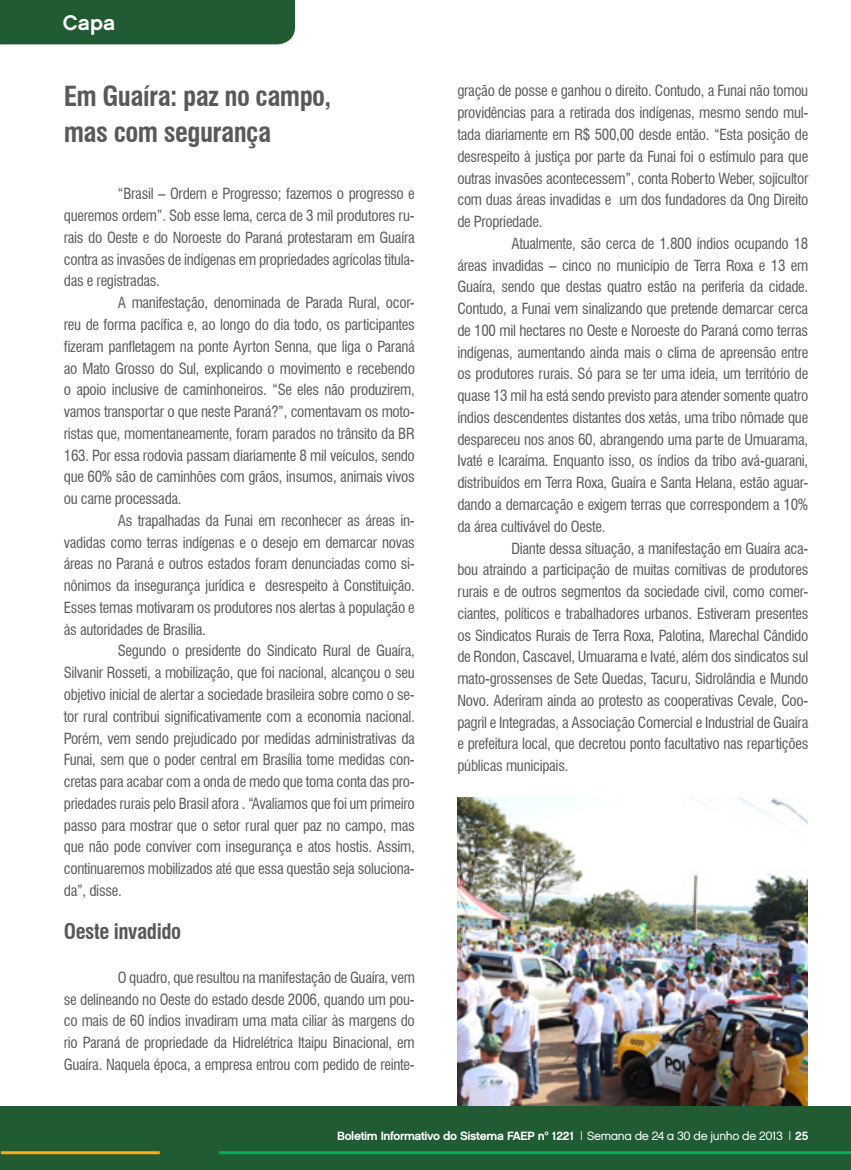
<style>
.page{position:relative;width:851px;height:1170px;background:#fff}
.page>*{position:absolute;margin:0;border:0;box-sizing:border-box;transform-origin:0 0}
.t1{font:700 condensed 27px "Swiss 721 BT";letter-spacing:-.02em;color:#58595b}
.t2{font:700 condensed 21px "Swiss 721 BT";letter-spacing:-.02em;color:#58595b}
.t3{font:21px "Chalet New York Nineteen Sixty";color:#fff}
.t4{font:condensed 15px/21.8px "Swiss 721 BT";letter-spacing:-.02em;color:#58595b;text-align:justify}
.t5{font:12px "Chalet New York Nineteen Sixty";letter-spacing:-.03em;color:#fff}
.s1{font-family:"Chalet London Nineteen Eighty"}
</style>
<div class="page">
<div style="left:0;top:1106px;width:850px;height:63px;background:#205b34"></div>
<hr style="left:1px;top:1151px;width:159px;height:3px;background:#fbac18">
<hr style="left:219px;top:1151px;width:631px;height:3px;background:#00b055">
<div style="left:0;top:0;width:295px;height:44px;background:#205b34"></div>
<img style="left:457px;top:797px;width:350px;height:308px">
<p class="t3" style="left:63px;top:10px;width:54px">Capa</p>
<p class="t1" style="left:64px;top:80px;width:269px">Em Guaíra: paz no campo,</p>
<p class="t1" style="left:64px;top:116px;width:209px">mas com segurança</p>
<p class="t4" style="left:64px;top:183px;width:352px;text-indent:54px">“Brasil – Ordem e Progresso; fazemos o progresso e queremos ordem”. Sob esse lema, cerca de 3 mil produtores ru&shy;rais do Oeste e do Noroeste do Paraná protestaram em Guaíra contra as invasões de indígenas em propriedades agrícolas titula&shy;das e registradas.</p>
<p class="t4" style="left:64px;top:292px;width:352px;text-indent:54px">A manifestação, denominada de Parada Rural, ocor&shy;reu de forma pacífica e, ao longo do dia todo, os participantes fizeram panfletagem na ponte Ayrton Senna, que liga o Paraná ao Mato Grosso do Sul, explicando o movimento e recebendo o apoio inclusive de caminhoneiros. “Se eles não produzirem, vamos transportar o que neste Paraná?”, comentavam os moto&shy;ristas que, momentaneamente, foram parados no trânsito da BR 163. Por essa rodovia passam diariamente 8 mil veículos, sendo que 60% são de caminhões com grãos, insumos, animais vivos ou carne processada.</p>
<p class="t4" style="left:64px;top:509px;width:352px;text-indent:54px">As trapalhadas da Funai em reconhecer as áreas in&shy;vadidas como terras indígenas e o desejo em demarcar novas áreas no Paraná e outros estados foram denunciadas como si&shy;nônimos da insegurança jurídica e desrespeito à Constituição.<br>Esses temas motivaram os produtores nos alertas à população e às autoridades de Brasília.</p>
<p class="t4" style="left:64px;top:640px;width:352px;text-indent:54px">Segundo o presidente do Sindicato Rural de Guaíra, Silvanir Rosseti, a mobilização, que foi nacional, alcançou o seu objetivo inicial de alertar a sociedade brasileira sobre como o se&shy;tor rural contribui significativamente com a economia nacional.<br>Porém, vem sendo prejudicado por medidas administrativas da Funai, sem que o poder central em Brasília tome medidas con&shy;cretas para acabar com a onda de medo que toma conta das pro&shy;priedades rurais pelo Brasil afora . “Avaliamos que foi um primeiro passo para mostrar que o setor rural quer paz no campo, mas que não pode conviver com insegurança e atos hostis. Assim, continuaremos mobilizados até que essa questão seja soluciona&shy;da”, disse.</p>
<p class="t2" style="left:64px;top:919px;width:119px">Oeste invadido</p>
<p class="t4" style="left:64px;top:966px;width:352px;text-indent:54px">O quadro, que resultou na manifestação de Guaíra, vem se delineando no Oeste do estado desde 2006, quando um pou&shy;co mais de 60 índios invadiram uma mata ciliar às margens do rio Paraná de propriedade da Hidrelétrica Itaipu Binacional, em Guaíra. Naquela época, a empresa entrou com pedido de reinte-</p>
<p class="t4" style="left:457px;top:80px;width:352px">gração de posse e ganhou o direito. Contudo, a Funai não tomou providências para a retirada dos indígenas, mesmo sendo mul&shy;tada diariamente em R$ 500,00 desde então. “Esta posição de desrespeito à justiça por parte da Funai foi o estímulo para que outras invasões acontecessem”, conta Roberto Weber, sojicultor com duas áreas invadidas e um dos fundadores da Ong Direito de Propriedade.</p>
<p class="t4" style="left:457px;top:232px;width:352px;text-indent:54px">Atualmente, são cerca de 1.800 índios ocupando 18 áreas invadidas – cinco no município de Terra Roxa e 13 em Guaíra, sendo que destas quatro estão na periferia da cidade.<br>Contudo, a Funai vem sinalizando que pretende demarcar cerca de 100 mil hectares no Oeste e Noroeste do Paraná como terras indígenas, aumentando ainda mais o clima de apreensão entre os produtores rurais. Só para se ter uma ideia, um território de quase 13 mil ha está sendo previsto para atender somente quatro índios descendentes distantes dos xetás, uma tribo nômade que despareceu nos anos 60, abrangendo uma parte de Umuarama, Ivaté e Icaraíma. Enquanto isso, os índios da tribo avá-guarani, distribuídos em Terra Roxa, Guaíra e Santa Helana, estão aguar&shy;dando a demarcação e exigem terras que correspondem a 10% da área cultivável do Oeste.</p>
<p class="t4" style="left:457px;top:537px;width:352px;text-indent:54px">Diante dessa situação, a manifestação em Guaíra aca&shy;bou atraindo a participação de muitas comitivas de produtores rurais e de outros segmentos da sociedade civil, como comer&shy;ciantes, políticos e trabalhadores urbanos. Estiveram presentes os Sindicatos Rurais de Terra Roxa, Palotina, Marechal Cândido de Rondon, Cascavel, Umuarama e Ivaté, além dos sindicatos sul mato-grossenses de Sete Quedas, Tacuru, Sidrolândia e Mundo Novo. Aderiram ainda ao protesto as cooperativas Cevale, Coo&shy;pagril e Integradas, a Associação Comercial e Industrial de Guaíra e prefeitura local, que decretou ponto facultativo nas repartições públicas municipais.</p>
<p class="t5" style="left:337px;top:1128px;width:472px">Boletim Informativo do Sistema FAEP nº 1221 | <span class="s1">Semana de 24 a 30 de junho de 2013</span> | 25</p>
</div>
